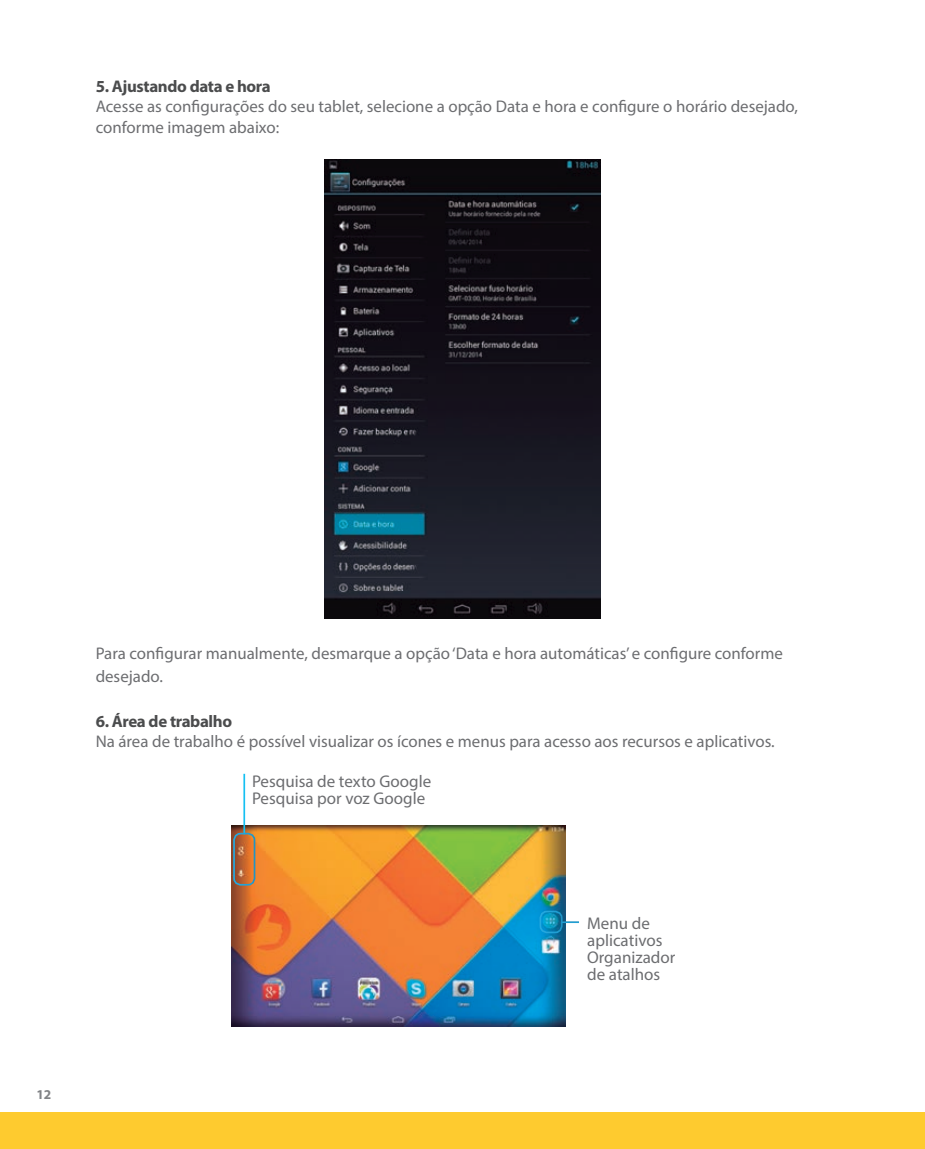
<style>
.page{position:relative;width:925px;height:1149px;background:#fff}
.page>*{position:absolute;margin:0;border:0;box-sizing:border-box;transform-origin:0 0}
.t1{font:17.1px/16.9px "Myriad Pro";color:#6c6d70}
.t2{font:16.88px/20.2px "Myriad Pro";color:#6c6d70}
.t3{font:700 16.88px "Myriad Pro";letter-spacing:-.02em;color:#4b4c4d}
.t4{font:700 13.5px "Myriad Pro";color:#818386}
</style>
<div class="page">
<div style="left:0;top:1111px;width:925px;height:37px;background:#fecb2f"></div>
<img style="left:325px;top:159px;width:275px;height:459px">
<img style="left:232px;top:825px;width:333px;height:200px">
<hr style="left:243px;top:773px;width:2px;height:61px;background:#15c0f2">
<div style="left:233px;top:832px;width:22px;height:53px;border:2px solid #fff;border-radius:7px"></div>
<div style="left:539px;top:910px;width:23px;height:23px;border:2px solid #fff;border-radius:7px"></div>
<svg style="left:562px;top:921px;width:17px;height:1px"></svg>
<p class="t3" style="left:96px;top:75px;width:177px">5. Ajustando data e hora</p>
<p class="t2" style="left:96px;top:96px;width:704px">Acesse as configurações do seu tablet, selecione a opção Data e hora e configure o horário desejado, conforme imagem abaixo:</p>
<p class="t4" style="left:36px;top:1085px;width:16px">12</p>
<p class="t2" style="left:96px;top:641px;width:689px;line-height:22.5px">Para configurar manualmente, desmarque a opção ‘Data e hora automáticas’ e configure conforme desejado.</p>
<p class="t3" style="left:96px;top:709px;width:138px">6. Área de trabalho</p>
<p class="t2" style="left:96px;top:730px;width:680px">Na área de trabalho é possível visualizar os ícones e menus para acesso aos recursos e aplicativos.</p>
<p class="t1" style="left:252px;top:771px;width:181px">Pesquisa de texto Google<br>Pesquisa por voz Google</p>
<p class="t1" style="left:587px;top:914px;width:90px">Menu de aplicativos<br>Organizador de atalhos</p>
</div>
